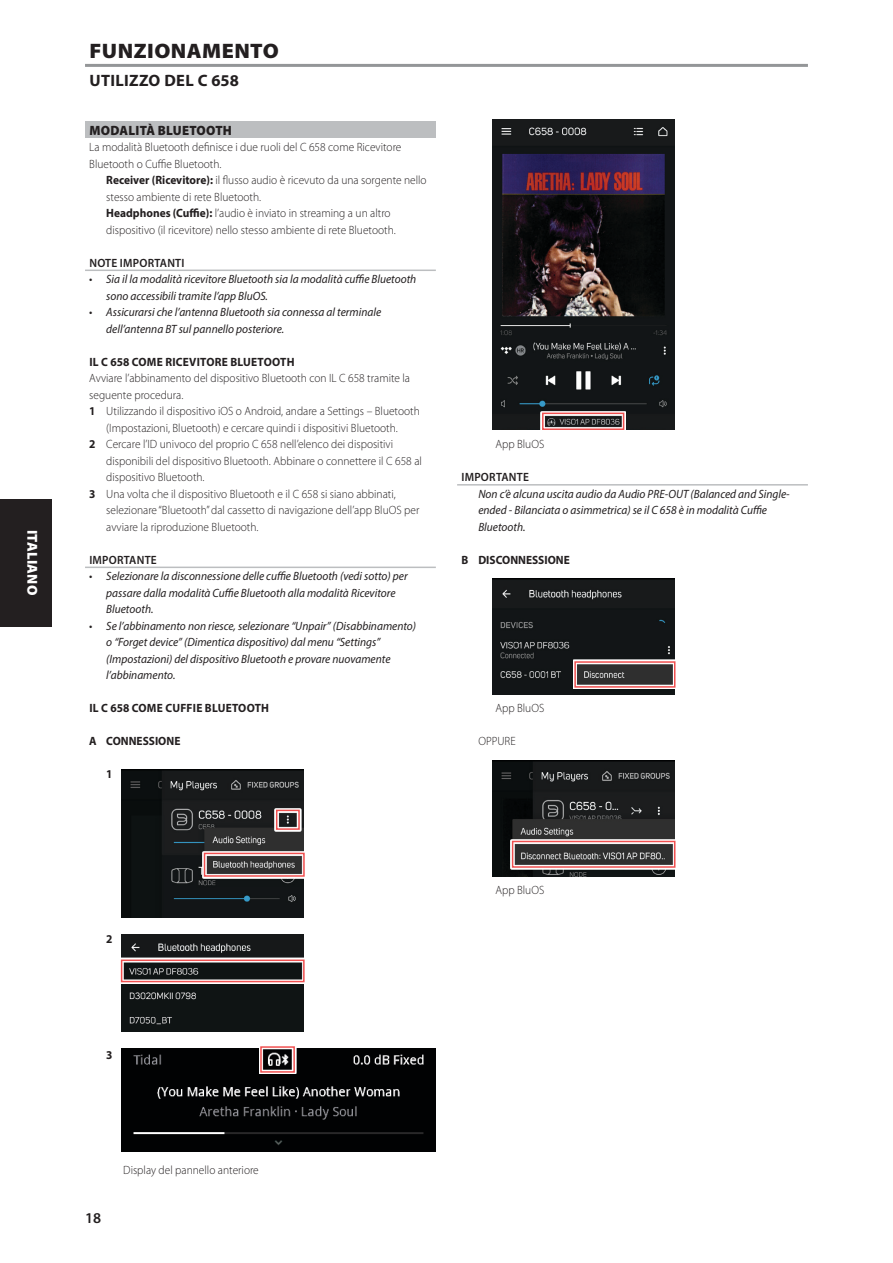
<style>
.page{position:relative;width:893px;height:1263px;background:#fff}
.page>*{position:absolute;margin:0;border:0;box-sizing:border-box;transform-origin:0 0}
.Body_copy_-_header{font:900 21px "Myriad Pro";letter-spacing:.02em;color:#231f20;scale:1.05 1}
.Body_copy_-_header-2{font:700 16.5px "Myriad Pro";letter-spacing:.02em;color:#231f20}
.Misc_-_page_number{font:600 15px "Myriad Pro";color:#231f20}
.t1{font:900 14.4px "Myriad Pro";letter-spacing:.02em;color:#fff}
.Body_copy_-_sub-sect{font:900 13.5px "Myriad Pro";letter-spacing:.02em;color:#231f20;scale:.95 1}
.Body_copy_-_indent_1{font:300 12px/16.5px "Myriad Pro";color:#231f20;scale:.95 1}
.Body_copy_-_note{font:italic 12px/16.5px "Myriad Pro";color:#231f20;scale:.95 1}
.Body_copy_-_normal{font:300 12px/16.5px "Myriad Pro";color:#231f20;scale:.95 1}
.Body_copy_-_sub-sect-2{font:700 12px "Myriad Pro";letter-spacing:.02em;color:#231f20;scale:.95 1}
.Body_copy_-_indent_2{font:300 12px "Myriad Pro";color:#231f20;scale:.95 1}
.Body_copy_-_note_hea{font:600 12px "Myriad Pro";letter-spacing:.02em;color:#231f20;scale:.95 1}
.Body_copy_-_indent_1-2{font:700 12px "Myriad Pro";color:#231f20;scale:.95 1}
.s1{font-weight:700}
</style>
<div class="page">
<div style="left:0;top:499px;width:51px;height:127px;background:#231f20"></div>
<div style="left:85px;top:121px;width:351px;height:17px;background:#bcbec0"></div>
<hr style="left:85px;top:270px;width:351px;height:1px;background:#bcbec0">
<hr style="left:85px;top:567px;width:351px;height:1px;background:#bcbec0">
<hr style="left:457px;top:484px;width:351px;height:2px;background:#bcbec0">
<hr style="left:85px;top:64px;width:723px;height:3px;background:#949698">
<img style="left:122px;top:934px;width:182px;height:98px">
<svg style="left:120px;top:958px;width:185px;height:26px;background:#434444"></svg>
<div style="left:121px;top:959px;width:184px;height:23px;border:2px solid #f05050"></div>
<img style="left:122px;top:1048px;width:313px;height:103px">
<svg style="left:259px;top:1048px;width:38px;height:26px"></svg>
<div style="left:260px;top:1046px;width:35px;height:27px;border:2px solid #f05050"></div>
<img style="left:492px;top:119px;width:183px;height:310px">
<svg style="left:540px;top:411px;width:86px;height:19px"></svg>
<div style="left:542px;top:413px;width:82px;height:17px;border:2px solid #f05050"></div>
<img style="left:492px;top:579px;width:183px;height:116px">
<svg style="left:573px;top:660px;width:103px;height:29px;background:#525151"></svg>
<div style="left:574px;top:661px;width:101px;height:27px;border:2px solid #f05050"></div>
<img style="left:492px;top:761px;width:183px;height:115px">
<svg style="left:510px;top:839px;width:166px;height:30px;background:#5b5959"></svg>
<div style="left:512px;top:841px;width:163px;height:27px;border:2px solid #f05050"></div>
<img style="left:122px;top:770px;width:182px;height:148px">
<svg style="left:202px;top:851px;width:103px;height:27px;background:#615e5e"></svg>
<div style="left:204px;top:853px;width:101px;height:24px;border:2px solid #f05050"></div>
<svg style="left:274px;top:808px;width:27px;height:23px"></svg>
<div style="left:276px;top:810px;width:24px;height:20px;border:2px solid #f05050"></div>
<p class="t1" style="left:42px;top:530px;width:67px;rotate:90deg">ITALIANO</p>
<p class="Body_copy_-_header" style="left:90px;top:37px;width:182px">FUNZIONAMENTO</p>
<p class="Body_copy_-_header-2" style="left:89px;top:70px;width:151px">UTILIZZO DEL C 658</p>
<p class="Body_copy_-_sub-sect" style="left:89px;top:121px;width:152px">MODALITÀ BLUETOOTH</p>
<p class="Body_copy_-_normal" style="left:89px;top:139px;width:330px">La modalità Bluetooth definisce i due ruoli del C 658 come Ricevitore<br>Bluetooth o Cuffie Bluetooth.</p>
<p class="Body_copy_-_indent_1" style="left:106px;top:172px;width:339px"><span class="s1">Receiver (Ricevitore):</span> il flusso audio è ricevuto da una sorgente nello stesso ambiente di rete Bluetooth.</p>
<p class="Body_copy_-_indent_1" style="left:106px;top:205px;width:306px"><span class="s1">Headphones (Cuffie):</span> l’audio è inviato in streaming a un altro dispositivo (il ricevitore) nello stesso ambiente di rete Bluetooth.</p>
<p class="Body_copy_-_note_hea" style="left:89px;top:255px;width:102px">NOTE IMPORTANTI</p>
<p class="Body_copy_-_note" style="left:106px;top:271px;width:328px;text-indent:-17px">• Sia il la modalità ricevitore Bluetooth sia la modalità cuffie Bluetooth sono accessibili tramite l’app BluOS.</p>
<p class="Body_copy_-_note" style="left:106px;top:304px;width:291px;text-indent:-17px">• Assicurarsi che l’antenna Bluetooth sia connessa al terminale dell’antenna BT sul pannello posteriore.</p>
<p class="Body_copy_-_sub-sect-2" style="left:89px;top:354px;width:217px">IL C 658 COME RICEVITORE BLUETOOTH</p>
<p class="Body_copy_-_normal" style="left:89px;top:370px;width:339px">Avviare l’abbinamento del dispositivo Bluetooth con IL C 658 tramite la seguente procedura.</p>
<p class="Body_copy_-_indent_1" style="left:89px;top:403px;width:349px;text-align:center"><span class="s1">1</span> Utilizzando il dispositivo iOS o Android, andare a Settings – Bluetooth (Impostazioni, Bluetooth) e cercare quindi i dispositivi Bluetooth.</p>
<p class="Body_copy_-_indent_1" style="left:106px;top:436px;width:334px;text-indent:-17px"><span class="s1">2</span> Cercare l’ID univoco del proprio C 658 nell’elenco dei dispositivi disponibili del dispositivo Bluetooth. Abbinare o connettere il C 658 al dispositivo Bluetooth.</p>
<p class="Body_copy_-_indent_1" style="left:106px;top:485px;width:331px;text-indent:-17px"><span class="s1">3</span> Una volta che il dispositivo Bluetooth e il C 658 si siano abbinati, selezionare “Bluetooth” dal cassetto di navigazione dell’app BluOS per avviare la riproduzione Bluetooth.</p>
<p class="Body_copy_-_note_hea" style="left:89px;top:552px;width:72px">IMPORTANTE</p>
<p class="Body_copy_-_note" style="left:106px;top:568px;width:319px;text-indent:-17px">• Selezionare la disconnessione delle cuffie Bluetooth (vedi sotto) per passare dalla modalità Cuffie Bluetooth alla modalità Ricevitore<br>Bluetooth.</p>
<p class="Body_copy_-_note" style="left:106px;top:617px;width:328px;text-indent:-17px">• Se l’abbinamento non riesce, selezionare “Unpair” (Disabbinamento) o “Forget device” (Dimentica dispositivo) dal menu “Settings” (Impostazioni) del dispositivo Bluetooth e provare nuovamente l’abbinamento.</p>
<p class="Body_copy_-_sub-sect-2" style="left:89px;top:700px;width:191px">IL C 658 COME CUFFIE BLUETOOTH</p>
<p class="Body_copy_-_indent_1-2" style="left:89px;top:733px;width:97px">A CONNESSIONE</p>
<p class="Body_copy_-_indent_1-2" style="left:106px;top:766px;width:8px">1</p>
<p class="Body_copy_-_indent_2" style="left:495px;top:437px;width:53px">App BluOS</p>
<p class="Body_copy_-_note_hea" style="left:461px;top:469px;width:72px">IMPORTANTE</p>
<p class="Body_copy_-_note" style="left:478px;top:485px;width:329px">Non c’è alcuna uscita audio da Audio PRE-OUT (Balanced and Single&shy;ended - Bilanciata o asimmetrica) se il C 658 è in modalità Cuffie<br>Bluetooth.</p>
<p class="Body_copy_-_indent_1-2" style="left:461px;top:552px;width:116px">B DISCONNESSIONE</p>
<p class="Body_copy_-_indent_2" style="left:495px;top:701px;width:53px">App BluOS</p>
<p class="Body_copy_-_indent_1" style="left:478px;top:733px;width:41px">OPPURE</p>
<p class="Body_copy_-_indent_1-2" style="left:106px;top:931px;width:8px">2</p>
<p class="Body_copy_-_indent_2" style="left:495px;top:882px;width:53px">App BluOS</p>
<p class="Body_copy_-_indent_1-2" style="left:106px;top:1047px;width:8px">3</p>
<p class="Misc_-_page_number" style="left:85px;top:1208px;width:18px">18</p>
<p class="Body_copy_-_indent_2" style="left:123px;top:1163px;width:144px">Display del pannello anteriore</p>
</div>
